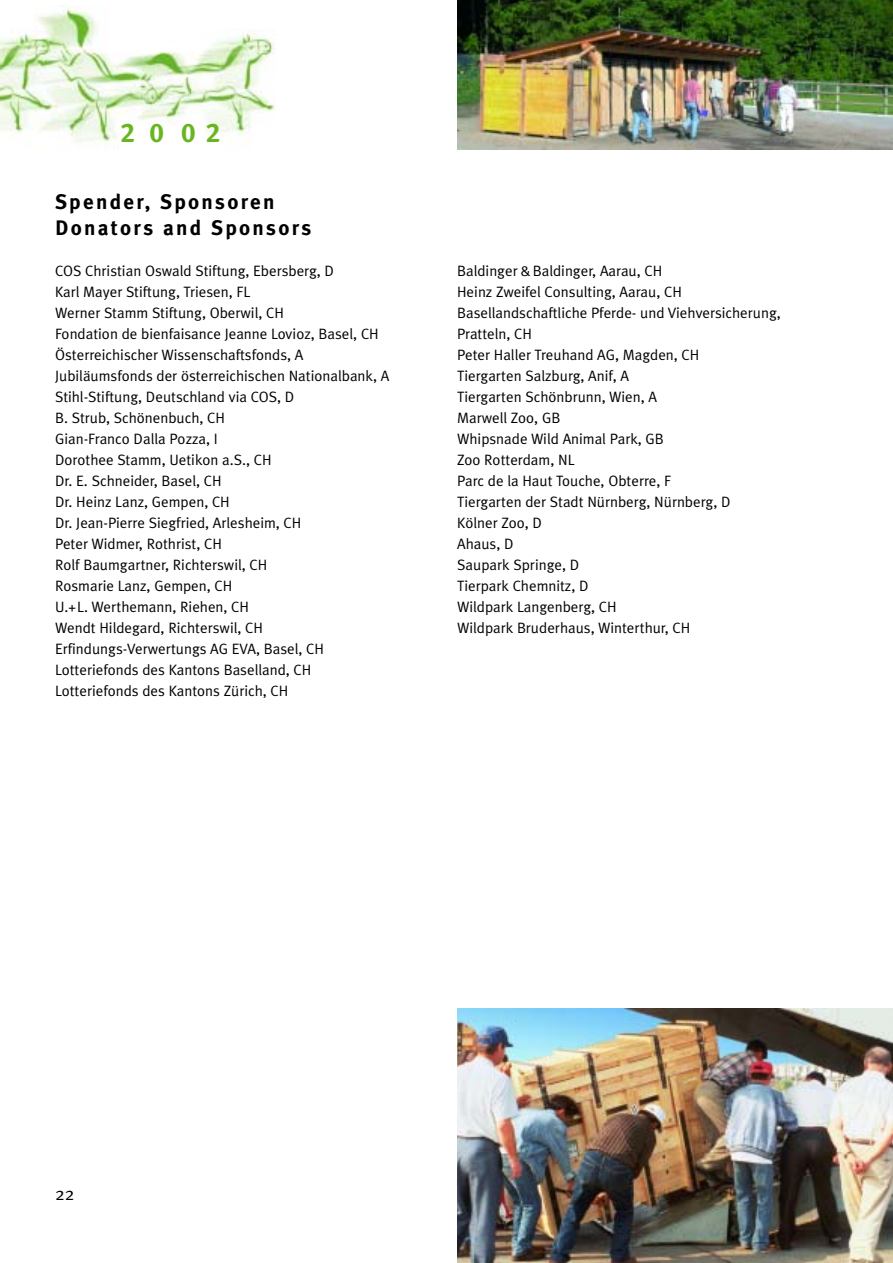
<style>
.page{position:relative;width:893px;height:1263px;background:#fff}
.page>*{position:absolute;margin:0;border:0;box-sizing:border-box;transform-origin:0 0}
.t1{font:27px "Meta Plus Bold Caps";color:#67b620}
.t2{font:700 21px/26.2px "Meta Plus";letter-spacing:.11em;color:#000}
.t3{font:18px "Meta Plus Normal";color:#000}
.t4{font:15px/21px "Meta Plus Normal";color:#000}
</style>
<div class="page">
<img style="left:457px;top:1px;width:435px;height:149px">
<img style="left:0;top:5px;width:275px;height:142px">
<img style="left:457px;top:1009px;width:435px;height:254px">
<h1 class="t1" style="left:120px;top:117px;width:101px">2002</h1>
<h2 class="t2" style="left:55px;top:191px;width:258px">Spender, Sponsoren<br>Donators and Sponsors</h2>
<p class="t4" style="left:55px;top:262px;width:336px">COS Christian Oswald Stiftung, Ebersberg, D<br>Karl Mayer Stiftung, Triesen, FL<br>Werner Stamm Stiftung, Oberwil, CH<br>Fondation de bienfaisance Jeanne Lovioz, Basel, CH Österreichischer Wissenschaftsfonds, A Jubiläumsfonds der österreichischen Nationalbank, A Stihl-Stiftung, Deutschland via COS, D<br>B. Strub, Schönenbuch, CH<br>Gian-Franco Dalla Pozza, I<br>Dorothee Stamm, Uetikon a.S., CH<br>Dr. E. Schneider, Basel, CH<br>Dr. Heinz Lanz, Gempen, CH<br>Dr. Jean-Pierre Siegfried, Arlesheim, CH<br>Peter Widmer, Rothrist, CH<br>Rolf Baumgartner, Richterswil, CH<br>Rosmarie Lanz, Gempen, CH<br>U.+L. Werthemann, Riehen, CH<br>Wendt Hildegard, Richterswil, CH Erfindungs-Verwertungs AG EVA, Basel, CH Lotteriefonds des Kantons Baselland, CH Lotteriefonds des Kantons Zürich, CH</p>
<p class="t4" style="left:457px;top:262px;width:325px">Baldinger &amp; Baldinger, Aarau, CH<br>Heinz Zweifel Consulting, Aarau, CH<br>Basellandschaftliche Pferde- und Viehversicherung,<br>Pratteln, CH<br>Peter Haller Treuhand AG, Magden, CH<br>Tiergarten Salzburg, Anif, A<br>Tiergarten Schönbrunn, Wien, A<br>Marwell Zoo, GB<br>Whipsnade Wild Animal Park, GB<br>Zoo Rotterdam, NL<br>Parc de la Haut Touche, Obterre, F<br>Tiergarten der Stadt Nürnberg, Nürnberg, D<br>Kölner Zoo, D<br>Ahaus, D<br>Saupark Springe, D<br>Tierpark Chemnitz, D<br>Wildpark Langenberg, CH<br>Wildpark Bruderhaus, Winterthur, CH</p>
<p class="t3" style="left:55px;top:1187px;width:21px">22</p>
</div>
